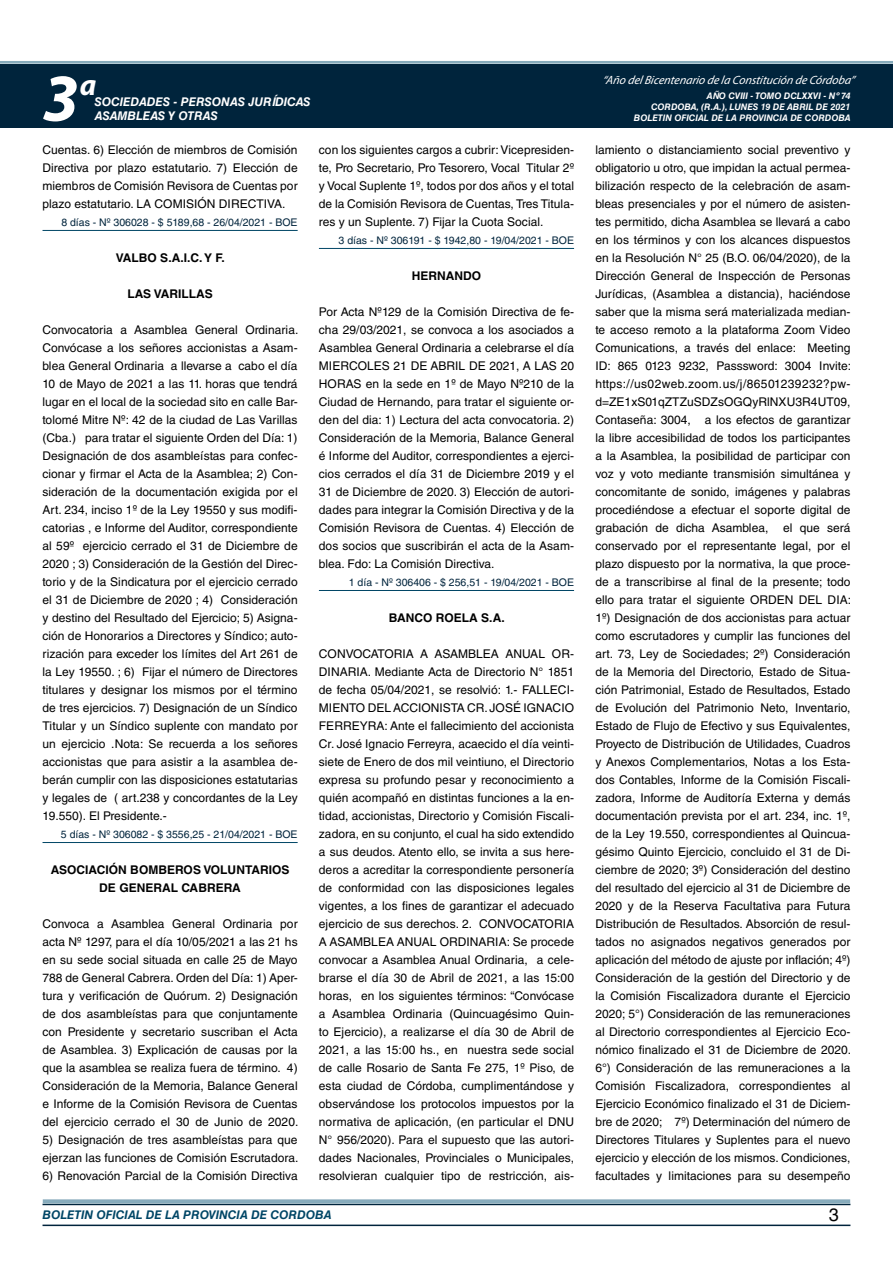
<style>
.page{position:relative;width:893px;height:1263px;background:#fff}
.page>*{position:absolute;margin:0;border:0;box-sizing:border-box;transform-origin:0 0}
.t1{font:italic 700 67.5px "Myriad Pro";color:#fff}
.t2{font:italic 700 30px "Myriad Pro";color:#fff}
.t3{font:18px "Helvetica LT Std";color:#000}
.t4{font:12px/18px "Helvetica LT Std";letter-spacing:.005em;color:#000;text-align:justify}
.t5{font:700 12px/18px "Helvetica LT Std";letter-spacing:.005em;color:#000;text-align:center}
.t6{font:italic 12px "Myriad Pro";color:#fff}
.t7{font:italic 700 12px "Helvetica LT Std";color:#fff}
.t8{font:italic 700 12px "Helvetica LT Std";color:#004666}
.t9{font:10.5px "Helvetica LT Std";color:#00243c}
.t10{font:italic 700 9px/10.8px "Helvetica LT Std";color:#fff;text-align:right}
</style>
<div class="page">
<div style="left:0;top:61px;width:893px;height:6px;background:#fff;opacity:.75"></div>
<div style="left:0;top:64px;width:893px;height:64px;background:#00243c"></div>
<hr style="left:43px;top:1224px;width:807px;height:2px;background:#00243c">
<div style="left:42px;top:1198px;width:809px;height:8px;background:#fff;opacity:.75"></div>
<hr style="left:43px;top:230px;width:255px;height:1px;background:#004666">
<hr style="left:43px;top:842px;width:255px;height:1px;background:#004666">
<hr style="left:319px;top:248px;width:255px;height:1px;background:#004666">
<hr style="left:319px;top:590px;width:255px;height:1px;background:#004666">
<h1 class="t1" style="left:43px;top:54px;width:38px">3</h1>
<h2 class="t2" style="left:80px;top:66px;width:18px">a</h2>
<p class="t7" style="left:95px;top:94px;width:217px">SOCIEDADES - PERSONAS JURÍDICAS</p>
<p class="t7" style="left:95px;top:109px;width:125px">ASAMBLEAS Y OTRAS</p>
<p class="t6" style="left:603px;top:72px;width:254px">“Año delBicentenario de la Constitución de Córdoba”</p>
<p class="t10" style="left:634px;top:91px;width:218px">AÑO CVIII - TOMO DCLXXVI - Nº 74<br>CORDOBA, (R.A.), LUNES 19 DE ABRIL DE 2021<br>BOLETIN OFICIAL DE LA PROVINCIA DE CORDOBA</p>
<p class="t4" style="left:43px;top:141px;width:257px">Cuentas. 6) Elección de miembros de Comisión Directiva por plazo estatutario. 7) Elección de miembros de Comisión Revisora de Cuentas por plazo estatutario. LA COMISIÓN DIRECTIVA.</p>
<p class="t9" style="left:61px;top:216px;width:238px">8 días - Nº 306028 - $ 5189,68 - 26/04/2021 - BOE</p>
<p class="t5" style="left:116px;top:248px;width:111px">VALBO S.A.I.C. y F.</p>
<p class="t5" style="left:127px;top:284px;width:87px">LAS VARILLAS</p>
<p class="t4" style="left:43px;top:321px;width:257px">Convocatoria a Asamblea General Ordinaria.<br>Convócase a los señores accionistas a Asam&shy;blea General Ordinaria a llevarse a cabo el día 10 de Mayo de 2021 a las 11. horas que tendrá lugar en el local de la sociedad sito en calle Bar&shy;tolomé Mitre Nº: 42 de la ciudad de Las Varillas (Cba.) para tratar el siguiente Orden del Día: 1)<br>Designación de dos asambleístas para confec&shy;cionar y firmar el Acta de la Asamblea; 2) Con&shy;sideración de la documentación exigida por el Art. 234, inciso 1º de la Ley 19550 y sus modifi&shy;catorias , e Informe del Auditor, correspondiente al 59º ejercicio cerrado el 31 de Diciembre de 2020 ; 3) Consideración de la Gestión del Direc&shy;torio y de la Sindicatura por el ejercicio cerrado el 31 de Diciembre de 2020 ; 4) Consideración y destino del Resultado del Ejercicio; 5) Asigna&shy;ción de Honorarios a Directores y Síndico; auto&shy;rización para exceder los límites del Art 261 de la Ley 19550. ; 6) Fijar el número de Directores titulares y designar los mismos por el término de tres ejercicios. 7) Designación de un Síndico Titular y un Síndico suplente con mandato por un ejercicio .Nota: Se recuerda a los señores accionistas que para asistir a la asamblea de&shy;berán cumplir con las disposiciones estatutarias y legales de ( art.238 y concordantes de la Ley 19.550). El Presidente.-</p>
<p class="t9" style="left:61px;top:828px;width:238px">5 días - Nº 306082 - $ 3556,25 - 21/04/2021 - BOE</p>
<p class="t5" style="left:51px;top:860px;width:240px">ASOCIACIÓN BOMBEROS VOLUNTARIOS<br>DE GENERAL CABRERA</p>
<p class="t4" style="left:43px;top:915px;width:257px">Convoca a Asamblea General Ordinaria por acta Nº 1297, para el día 10/05/2021 a las 21 hs en su sede social situada en calle 25 de Mayo 788 de General Cabrera. Orden del Día: 1) Aper&shy;tura y verificación de Quórum. 2) Designación de dos asambleístas para que conjuntamente con Presidente y secretario suscriban el Acta de Asamblea. 3) Explicación de causas por la que la asamblea se realiza fuera de término. 4)<br>Consideración de la Memoria, Balance General e Informe de la Comisión Revisora de Cuentas del ejercicio cerrado el 30 de Junio de 2020.</p>
<p class="t4" style="left:43px;top:1131px;width:257px">5) Designación de tres asambleístas para que ejerzan las funciones de Comisión Escrutadora.</p>
<p class="t4" style="left:43px;top:1167px;width:257px">6) Renovación Parcial de la Comisión Directiva</p>
<p class="t4" style="left:319px;top:141px;width:257px">con los siguientes cargos a cubrir: Vicepresiden&shy;te, Pro Secretario, Pro Tesorero, Vocal Titular 2º y Vocal Suplente 1º, todos por dos años y el total de la Comisión Revisora de Cuentas, Tres Titula&shy;res y un Suplente. 7) Fijar la Cuota Social.</p>
<p class="t9" style="left:339px;top:234px;width:237px">3 días - Nº 306191 - $ 1942,80 - 19/04/2021 - BOE</p>
<p class="t5" style="left:412px;top:266px;width:71px">HERNANDO</p>
<p class="t4" style="left:319px;top:303px;width:257px">Por Acta Nº129 de la Comisión Directiva de fe&shy;cha 29/03/2021, se convoca a los asociados a Asamblea General Ordinaria a celebrarse el día MIERCOLES 21 DE ABRIL DE 2021, A LAS 20<br>HORAS en la sede en 1º de Mayo Nº210 de la Ciudad de Hernando, para tratar el siguiente or&shy;den del dia: 1) Lectura del acta convocatoria. 2)<br>Consideración de la Memoria, Balance General é Informe del Auditor, correspondientes a ejerci&shy;cios cerrados el día 31 de Diciembre 2019 y el 31 de Diciembre de 2020. 3) Elección de autori&shy;dades para integrar la Comisión Directiva y de la Comisión Revisora de Cuentas. 4) Elección de dos socios que suscribirán el acta de la Asam&shy;blea. Fdo: La Comisión Directiva.</p>
<p class="t9" style="left:349px;top:576px;width:227px">1 día - Nº 306406 - $ 256,51 - 19/04/2021 - BOE</p>
<p class="t5" style="left:389px;top:608px;width:117px">BANCO ROELA S.A.</p>
<p class="t4" style="left:319px;top:645px;width:257px">CONVOCATORIA A ASAMBLEA ANUAL OR-DINARIA. Mediante Acta de Directorio N° 1851 de fecha 05/04/2021, se resolvió: 1.- FALLECI-MIENTO DEL ACCIONISTA CR. JOSÉ IGNACIO FERREYRA: Ante el fallecimiento del accionista Cr. José Ignacio Ferreyra, acaecido el día veinti&shy;siete de Enero de dos mil veintiuno, el Directorio expresa su profundo pesar y reconocimiento a quién acompañó en distintas funciones a la en&shy;tidad, accionistas, Directorio y Comisión Fiscali&shy;zadora, en su conjunto, el cual ha sido extendido a sus deudos. Atento ello, se invita a sus here&shy;deros a acreditar la correspondiente personería de conformidad con las disposiciones legales vigentes, a los fines de garantizar el adecuado ejercicio de sus derechos. 2. CONVOCATORIA A ASAMBLEA ANUAL ORDINARIA: Se procede convocar a Asamblea Anual Ordinaria, a cele&shy;brarse el día 30 de Abril de 2021, a las 15:00 horas, en los siguientes términos: “Convócase a Asamblea Ordinaria (Quincuagésimo Quin&shy;to Ejercicio), a realizarse el día 30 de Abril de 2021, a las 15:00 hs., en nuestra sede social de calle Rosario de Santa Fe 275, 1º Piso, de esta ciudad de Córdoba, cumplimentándose y observándose los protocolos impuestos por la normativa de aplicación, (en particular el DNU N° 956/2020). Para el supuesto que las autori&shy;dades Nacionales, Provinciales o Municipales, resolvieran cualquier tipo de restricción, ais-</p>
<p class="t4" style="left:595px;top:141px;width:257px">lamiento o distanciamiento social preventivo y obligatorio u otro, que impidan la actual permea&shy;bilización respecto de la celebración de asam&shy;bleas presenciales y por el número de asisten&shy;tes permitido, dicha Asamblea se llevará a cabo en los términos y con los alcances dispuestos en la Resolución N° 25 (B.O. 06/04/2020), de la Dirección General de Inspección de Personas Jurídicas, (Asamblea a distancia), haciéndose saber que la misma será materializada median&shy;te acceso remoto a la plataforma Zoom Video Comunications, a través del enlace: Meeting ID: 865 0123 9232, Passsword: 3004 Invite: https://us02web.zoom.us/j/86501239232?pw&shy;d=ZE1xS01qZTZuSDZsOGQyRlNXU3R4UT09, Contaseña: 3004, a los efectos de garantizar la libre accesibilidad de todos los participantes a la Asamblea, la posibilidad de participar con voz y voto mediante transmisión simultánea y concomitante de sonido, imágenes y palabras procediéndose a efectuar el soporte digital de grabación de dicha Asamblea, el que será conservado por el representante legal, por el plazo dispuesto por la normativa, la que proce&shy;de a transcribirse al final de la presente; todo ello para tratar el siguiente ORDEN DEL DIA:<br>1º) Designación de dos accionistas para actuar como escrutadores y cumplir las funciones del art. 73, Ley de Sociedades; 2º) Consideración de la Memoria del Directorio, Estado de Situa&shy;ción Patrimonial, Estado de Resultados, Estado de Evolución del Patrimonio Neto, Inventario, Estado de Flujo de Efectivo y sus Equivalentes, Proyecto de Distribución de Utilidades, Cuadros y Anexos Complementarios, Notas a los Esta&shy;dos Contables, Informe de la Comisión Fiscali&shy;zadora, Informe de Auditoría Externa y demás documentación prevista por el art. 234, inc. 1º, de la Ley 19.550, correspondientes al Quincua&shy;gésimo Quinto Ejercicio, concluido el 31 de Di&shy;ciembre de 2020; 3º) Consideración del destino del resultado del ejercicio al 31 de Diciembre de 2020 y de la Reserva Facultativa para Futura Distribución de Resultados. Absorción de resul&shy;tados no asignados negativos generados por aplicación del método de ajuste por inflación; 4º)<br>Consideración de la gestión del Directorio y de la Comisión Fiscalizadora durante el Ejercicio 2020; 5°) Consideración de las remuneraciones al Directorio correspondientes al Ejercicio Eco&shy;nómico finalizado el 31 de Diciembre de 2020.<br>6°) Consideración de las remuneraciones a la Comisión Fiscalizadora, correspondientes al Ejercicio Económico finalizado el 31 de Diciem&shy;bre de 2020; 7º) Determinación del número de Directores Titulares y Suplentes para el nuevo ejercicio y elección de los mismos. Condiciones, facultades y limitaciones para su desempeño</p>
<p class="t8" style="left:43px;top:1208px;width:290px">BOLETIN OFICIAL DE LA PROVINCIA DE CORDOBA</p>
<h3 class="t3" style="left:829px;top:1204px;width:12px">3</h3>
</div>
